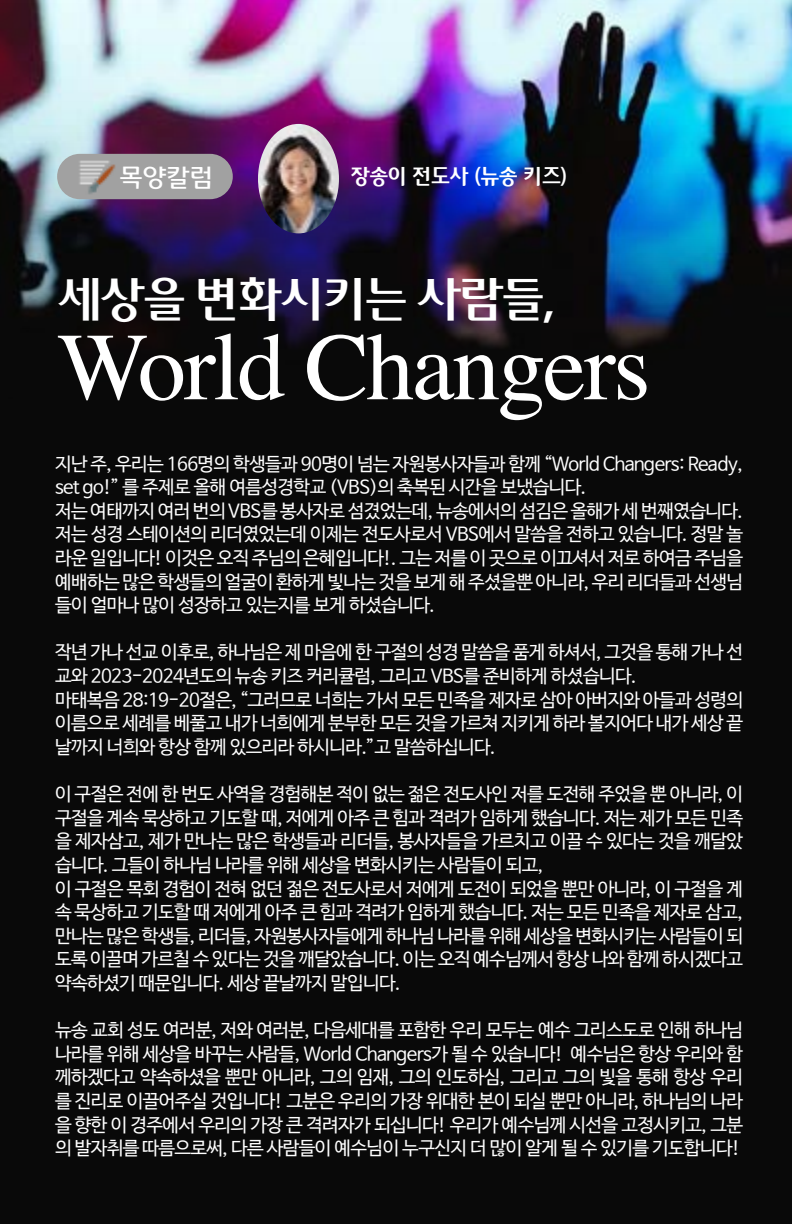
<style>
.page{position:relative;width:792px;height:1224px;background:#090909}
.page>*{position:absolute;margin:0;border:0;box-sizing:border-box;transform-origin:0 0}
.t1{font:96px "Times";letter-spacing:-.025em;color:#fff}
.t2{font:50px "Bitgoeul Medium";letter-spacing:-.05em;color:#fff}
.t3{font:24px "Daum Regular";color:#fff}
.t4{font:21.2px "MOF B";letter-spacing:-.025em;color:#fff}
.t5{font:18.6px/23.6px "Nanum Barun Gothic OTF";letter-spacing:-.03em;color:#fff}
</style>
<div class="page">
<img style="left:0;top:0;width:792px;height:348px">
<div style="left:57px;top:154px;width:176px;height:45px;background:#a1a1a1;border-radius:23px"></div>
<img style="left:79px;top:160px;width:37px;height:34px">
<img style="left:258px;top:124px;width:81px;height:109px">
<p class="t3" style="left:119px;top:163px;width:95px">목양칼럼</p>
<p class="t4" style="left:351px;top:165px;width:218px">장송이 전도사 (뉴송 키즈)</p>
<h2 class="t2" style="left:57px;top:271px;width:498px">세상을 변화시키는 사람들,</h2>
<h1 class="t1" style="left:57px;top:277px;width:595px">World Changers</h1>
<p class="t5" style="left:55px;top:453px;width:690px">지난 주, 우리는 166명의 학생들과 90명이 넘는 자원봉사자들과 함께 “World Changers: Ready, set go!” 를 주제로 올해 여름성경학교 (VBS)의 축복된 시간을 보냈습니다.<br>저는 여태까지 여러 번의 VBS를 봉사자로 섬겼었는데, 뉴송에서의 섬김은 올해가 세 번째였습니다. 저는 성경 스테이션의 리더였었는데 이제는 전도사로서 VBS에서 말씀을 전하고 있습니다. 정말 놀 라운 일입니다! 이것은 오직 주님의 은혜입니다!. 그는 저를 이 곳으로 이끄셔서 저로 하여금 주님을 예배하는 많은 학생들의 얼굴이 환하게 빛나는 것을 보게 해 주셨을뿐 아니라, 우리 리더들과 선생님 들이 얼마나 많이 성장하고 있는지를 보게 하셨습니다.</p>
<p class="t5" style="left:55px;top:642px;width:690px">작년 가나 선교 이후로, 하나님은 제 마음에 한 구절의 성경 말씀을 품게 하셔서, 그것을 통해 가나 선 교와 2023-2024년도의 뉴송 키즈 커리큘럼, 그리고 VBS를 준비하게 하셨습니다.<br>마태복음 28:19-20절은, “그러므로 너희는 가서 모든 민족을 제자로 삼아 아버지와 아들과 성령의 이름으로 세례를 베풀고 내가 너희에게 분부한 모든 것을 가르쳐 지키게 하라 볼지어다 내가 세상 끝 날까지 너희와 항상 함께 있으리라 하시니라.”고 말씀하십니다.</p>
<p class="t5" style="left:55px;top:783px;width:690px">이 구절은 전에 한 번도 사역을 경험해본 적이 없는 젊은 전도사인 저를 도전해 주었을 뿐 아니라, 이 구절을 계속 묵상하고 기도할 때, 저에게 아주 큰 힘과 격려가 임하게 했습니다. 저는 제가 모든 민족 을 제자삼고, 제가 만나는 많은 학생들과 리더들, 봉사자들을 가르치고 이끌 수 있다는 것을 깨달았 습니다. 그들이 하나님 나라를 위해 세상을 변화시키는 사람들이 되고,<br>이 구절은 목회 경험이 전혀 없던 젊은 전도사로서 저에게 도전이 되었을 뿐만 아니라, 이 구절을 계 속 묵상하고 기도할 때 저에게 아주 큰 힘과 격려가 임하게 했습니다. 저는 모든 민족을 제자로 삼고, 만나는 많은 학생들, 리더들, 자원봉사자들에게 하나님 나라를 위해 세상을 변화시키는 사람들이 되 도록 이끌며 가르칠 수 있다는 것을 깨달았습니다. 이는 오직 예수님께서 항상 나와 함께 하시겠다고 약속하셨기 때문입니다. 세상 끝날까지 말입니다.</p>
<p class="t5" style="left:55px;top:1019px;width:690px;text-align:justify">뉴송 교회 성도 여러분, 저와 여러분, 다음세대를 포함한 우리 모두는 예수 그리스도로 인해 하나님 나라를 위해 세상을 바꾸는 사람들, World Changers가 될 수 있습니다! 예수님은 항상 우리와 함 께하겠다고 약속하셨을 뿐만 아니라, 그의 임재, 그의 인도하심, 그리고 그의 빛을 통해 항상 우리 를 진리로 이끌어주실 것입니다! 그분은 우리의 가장 위대한 본이 되실 뿐만 아니라, 하나님의 나라 을 향한 이 경주에서 우리의 가장 큰 격려자가 되십니다! 우리가 예수님께 시선을 고정시키고, 그분 의 발자취를 따름으로써, 다른 사람들이 예수님이 누구신지 더 많이 알게 될 수 있기를 기도합니다!</p>
</div>
